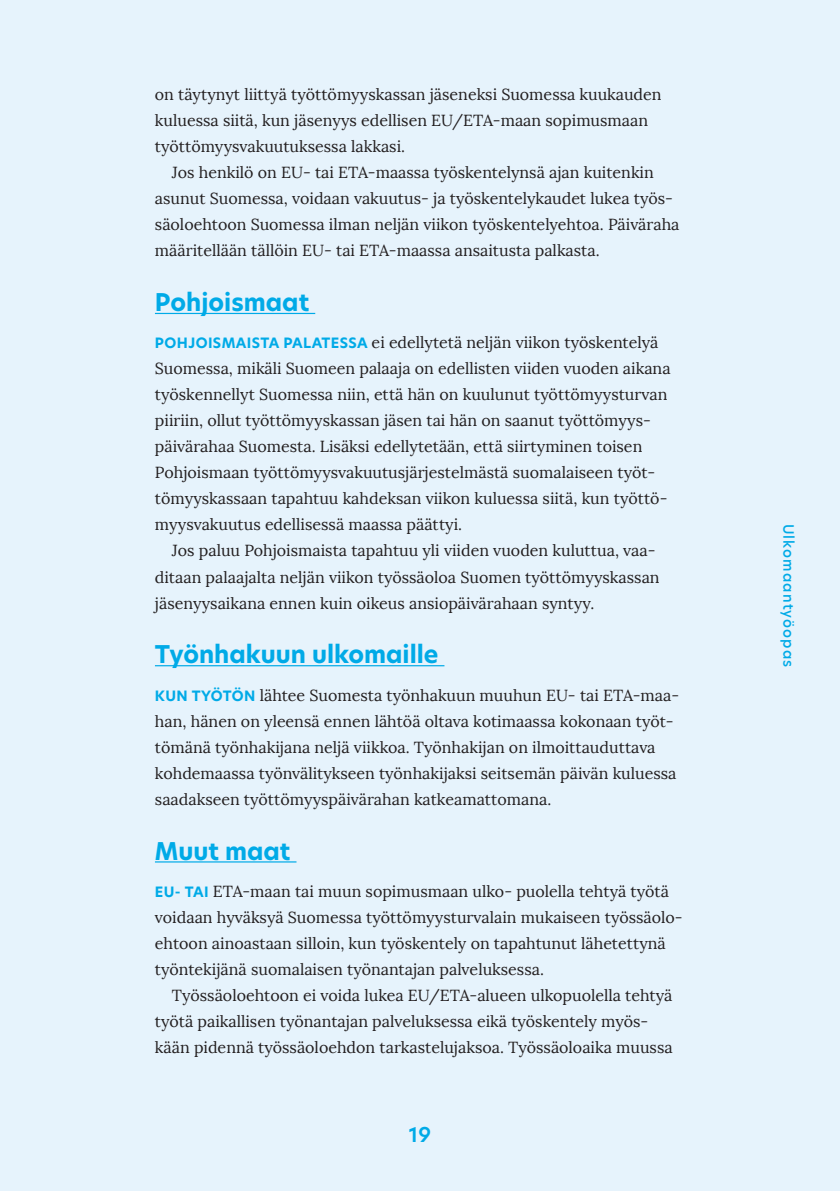
<style>
.page{position:relative;width:840px;height:1191px;background:#fff}
.page>*{position:absolute;margin:0;border:0;box-sizing:border-box;transform-origin:0 0}
.t1{font:700 24px "Hero New";color:#00aae7}
.t2{font:600 20px "Hero New";color:#00aae7}
.Leipä_-_eka{font:16px/26px "Lora";color:#231f20}
.leipä_-_sisennettty{font:16px/26px "Lora";color:#231f20}
.t3{font:500 14px "Hero New";letter-spacing:.08em;color:#00aae7}
.s1{font-family:"Hero New";font-weight:700;font-size:14px;color:#00aae7}
</style>
<div class="page">
<div style="left:0;top:0;width:839px;height:1191px;background:#e6f3fc"></div>
<hr style="left:155px;top:313px;width:160px;height:1px;background:#00aae7">
<hr style="left:155px;top:665px;width:289px;height:1px;background:#00aae7">
<hr style="left:155px;top:861px;width:141px;height:1px;background:#00aae7">
<p class="leipä_-_sisennettty" style="left:155px;top:82px;width:508px">on täytynyt liittyä työttömyyskassan jäseneksi Suomessa kuukauden kuluessa siitä, kun jäsenyys edellisen EU/ETA-maan sopimusmaan työttömyysvakuutuksessa lakkasi.</p>
<p class="leipä_-_sisennettty" style="left:155px;top:160px;width:526px;text-indent:17px">Jos henkilö on EU- tai ETA-maassa työskentelynsä ajan kuitenkin asunut Suomessa, voidaan vakuutus- ja työskentelykaudet lukea työs&shy;säoloehtoon Suomessa ilman neljän viikon työskentelyehtoa. Päiväraha määritellään tällöin EU- tai ETA-maassa ansaitusta palkasta.</p>
<p class="t1" style="left:155px;top:286px;width:156px">Pohjoismaat</p>
<p class="Leipä_-_eka" style="left:155px;top:330px;width:517px"><span class="s1">POHJOISMAISTA PALATESSA</span> ei edellytetä neljän viikon työskentelyä Suomessa, mikäli Suomeen palaaja on edellisten viiden vuoden aikana työskennellyt Suomessa niin, että hän on kuulunut työttömyysturvan piiriin, ollut työttömyyskassan jäsen tai hän on saanut työttömyys&shy;päivärahaa Suomesta. Lisäksi edellytetään, että siirtyminen toisen Pohjoismaan työttömyysvakuutusjärjestelmästä suomalaiseen työt&shy;tömyyskassaan tapahtuu kahdeksan viikon kuluessa siitä, kun työttö&shy;myysvakuutus edellisessä maassa päättyi.</p>
<p class="leipä_-_sisennettty" style="left:155px;top:538px;width:506px;text-indent:17px">Jos paluu Pohjoismaista tapahtuu yli viiden vuoden kuluttua, vaa&shy;ditaan palaajalta neljän viikon työssäoloa Suomen työttömyyskassan jäsenyysaikana ennen kuin oikeus ansiopäivärahaan syntyy.</p>
<p class="t1" style="left:155px;top:638px;width:285px">Työnhakuun ulkomaille</p>
<p class="Leipä_-_eka" style="left:155px;top:682px;width:525px"><span class="s1">KUN TYÖTÖN</span> lähtee Suomesta työnhakuun muuhun EU- tai ETA-maa&shy;han, hänen on yleensä ennen lähtöä oltava kotimaassa kokonaan työt&shy;tömänä työnhakijana neljä viikkoa. Työnhakijan on ilmoittauduttava kohdemaassa työnvälitykseen työnhakijaksi seitsemän päivän kuluessa saadakseen työttömyyspäivärahan katkeamattomana.</p>
<p class="t1" style="left:155px;top:834px;width:137px">Muut maat</p>
<p class="Leipä_-_eka" style="left:155px;top:878px;width:529px"><span class="s1">EU- TAI</span> ETA-maan tai muun sopimusmaan ulko- puolella tehtyä työtä voidaan hyväksyä Suomessa työttömyysturvalain mukaiseen työssäolo&shy;ehtoon ainoastaan silloin, kun työskentely on tapahtunut lähetettynä työntekijänä suomalaisen työnantajan palveluksessa.</p>
<p class="leipä_-_sisennettty" style="left:155px;top:982px;width:519px;text-indent:17px">Työssäoloehtoon ei voida lukea EU/ETA-alueen ulkopuolella tehtyä työtä paikallisen työnantajan palveluksessa eikä työskentely myös&shy;kään pidennä työssäoloehdon tarkastelujaksoa. Työssäoloaika muussa</p>
<p class="t2" style="left:409px;top:1120px;width:23px">19</p>
<p class="t3" style="left:797px;top:523px;width:145px;rotate:90deg">Ulkomaantyöopas</p>
</div>
